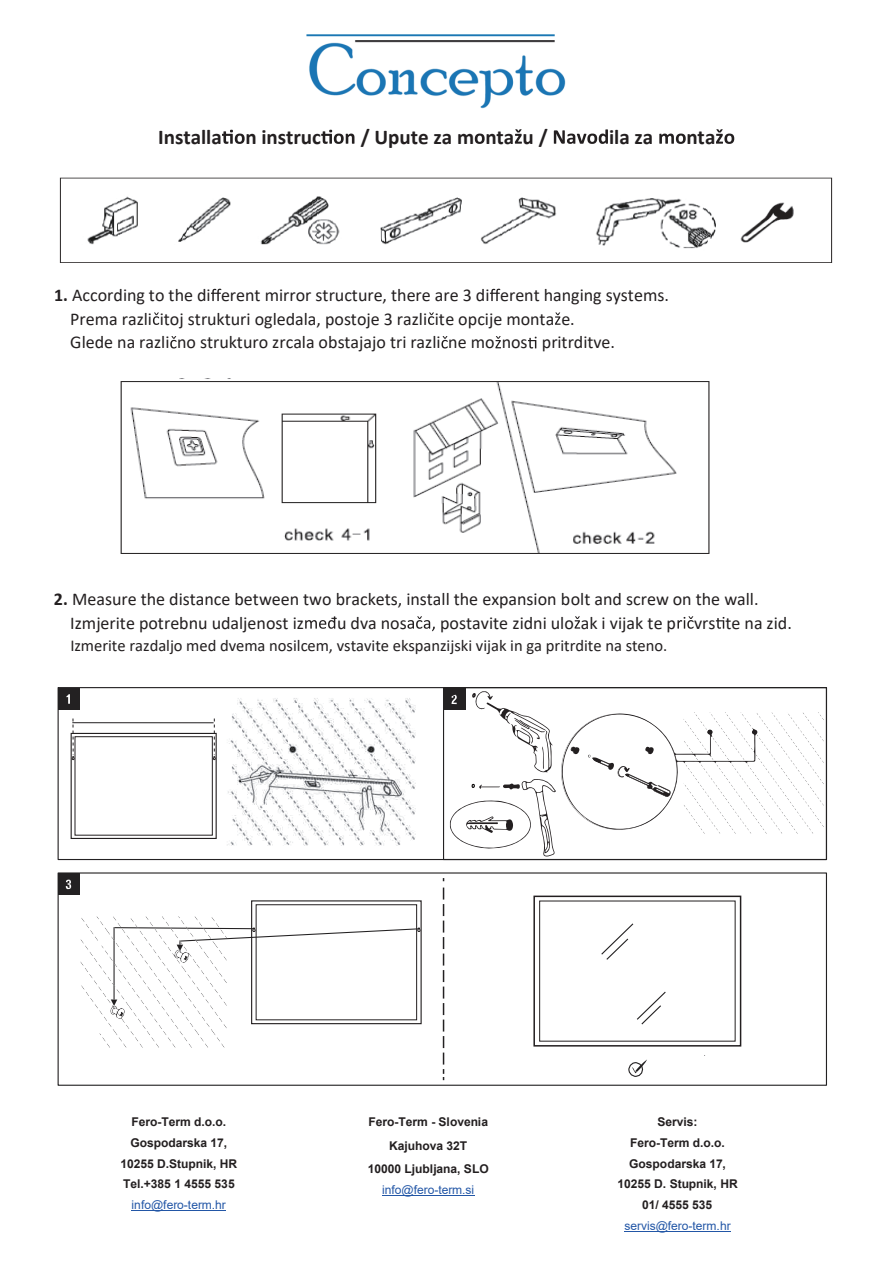
<style>
.page{position:relative;width:893px;height:1263px;background:#fff}
.page>*{position:absolute;margin:0;border:0;box-sizing:border-box;transform-origin:0 0}
.t1{font:700 21px "Calibri";color:#231f20}
.t2{font:18px/23.7px "Calibri";color:#231f20}
.t3{font:16.5px "Calibri";color:#231f20}
.t4{font:700 12px/20.7px "Arial";color:#231f20;text-align:center}
.t5{font:12px "Arial";letter-spacing:-.005em;color:#2256a6}
.s1{font-weight:700}
</style>
<div class="page">
<img style="left:306px;top:34px;width:260px;height:75px">
<svg style="left:222px;top:130px;width:23px;height:14px"></svg>
<svg style="left:321px;top:130px;width:33px;height:14px"></svg>
<svg style="left:475px;top:134px;width:10px;height:10px"></svg>
<svg style="left:515px;top:129px;width:7px;height:15px"></svg>
<svg style="left:554px;top:129px;width:54px;height:15px"></svg>
<svg style="left:659px;top:134px;width:27px;height:10px"></svg>
<svg style="left:716px;top:129px;width:18px;height:15px"></svg>
<svg style="left:211px;top:289px;width:10px;height:12px"></svg>
<svg style="left:490px;top:289px;width:10px;height:12px"></svg>
<svg style="left:153px;top:312px;width:6px;height:13px"></svg>
<svg style="left:428px;top:312px;width:6px;height:13px"></svg>
<svg style="left:555px;top:312px;width:6px;height:13px"></svg>
<svg style="left:170px;top:336px;width:7px;height:12px"></svg>
<svg style="left:441px;top:336px;width:7px;height:12px"></svg>
<svg style="left:495px;top:336px;width:6px;height:12px"></svg>
<svg style="left:528px;top:337px;width:9px;height:11px"></svg>
<svg style="left:305px;top:616px;width:32px;height:13px"></svg>
<svg style="left:407px;top:616px;width:28px;height:15px"></svg>
<svg style="left:575px;top:616px;width:5px;height:13px"></svg>
<svg style="left:677px;top:616px;width:17px;height:13px"></svg>
<svg style="left:716px;top:617px;width:8px;height:12px"></svg>
<img style="left:59px;top:177px;width:774px;height:86px">
<img style="left:120px;top:378px;width:590px;height:176px">
<img style="left:227px;top:698px;width:189px;height:148px">
<div style="left:58px;top:688px;width:22px;height:22px;background:#232122"></div>
<svg style="left:66px;top:694px;width:4px;height:10px"></svg>
<div style="left:58px;top:687px;width:769px;height:173px;border:1px solid #232122"></div>
<div style="left:58px;top:872px;width:769px;height:214px;border:1px solid #232122"></div>
<div style="left:58px;top:873px;width:22px;height:22px;background:#232122"></div>
<svg style="left:66px;top:880px;width:5px;height:9px"></svg>
<svg style="left:443px;top:887px;width:1px;height:193px"></svg>
<svg style="left:601px;top:923px;width:33px;height:37px"></svg>
<svg style="left:637px;top:991px;width:29px;height:34px"></svg>
<svg style="left:628px;top:1059px;width:19px;height:18px"></svg>
<img style="left:80px;top:917px;width:146px;height:130px">
<div style="left:444px;top:688px;width:22px;height:22px;background:#232122"></div>
<svg style="left:451px;top:695px;width:6px;height:9px"></svg>
<svg style="left:472px;top:691px;width:80px;height:82px"></svg>
<svg style="left:450px;top:779px;width:106px;height:77px"></svg>
<img style="left:613px;top:712px;width:211px;height:121px">
<svg style="left:562px;top:714px;width:195px;height:116px"></svg>
<div style="left:533px;top:896px;width:208px;height:150px;border:2px solid #231f20"></div>
<div style="left:71px;top:733px;width:146px;height:106px;border:1px solid #231f20"></div>
<div style="left:75px;top:736px;width:138px;height:99px;border:1px solid #231f20"></div>
<div style="left:251px;top:900px;width:171px;height:124px;border:1px solid #231f20"></div>
<div style="left:256px;top:904px;width:161px;height:116px;border:1px solid #231f20"></div>
<svg style="left:111px;top:927px;width:309px;height:79px"></svg>
<svg style="left:72px;top:718px;width:2px;height:42px"></svg>
<hr style="left:72px;top:722px;width:142px;height:1px;background:#221f21">
<svg style="left:213px;top:718px;width:2px;height:42px"></svg>
<hr style="left:132px;top:1210px;width:94px;height:1px;background:#2256a6">
<hr style="left:382px;top:1195px;width:92px;height:1px;background:#2256a6">
<hr style="left:624px;top:1231px;width:107px;height:1px;background:#2256a6">
<p class="t1" style="left:158px;top:128px;width:164px">Installa n instruc</p>
<p class="t1" style="left:361px;top:128px;width:188px">/ Upute za m nta u /</p>
<p class="t1" style="left:609px;top:128px;width:46px">ila za</p>
<p class="t1" style="left:686px;top:128px;width:30px">nta</p>
<p class="t2" style="left:70px;top:285px;width:600px;text-indent:-16px"><span class="s1">1.</span> According to the di erent mirror structure, there are 3 di erent hanging systems.<br>Prema razli itoj strukturi ogledala, postoje 3 razli ite opcije monta e.<br>Glede na razli no strukturo zrcala obstajajo tri razli ne mo nos pritrditve.</p>
<p class="t2" style="left:70px;top:589px;width:690px;text-indent:-16px"><span class="s1">2.</span> Measure the distance between two brackets, install the expansion bolt and screw on the wall.<br>Izmjerite potrebnu udaljenost iz</p>
<p class="t2" style="left:337px;top:612px;width:71px">u dva nos</p>
<p class="t2" style="left:440px;top:612px;width:353px">postavite zidni ulo ak i vijak te p vrs te na zid.</p>
<p class="t3" style="left:70px;top:640px;width:599px">Izmerite razdaljo med dvema nosilcem, vstavite ekspanzijski vijak in ga pritrdite na steno.</p>
<p class="t4" style="left:120px;top:1113px;width:118px">Fero-Term d.o.o.<br>Gospodarska 17,<br>10255 D.Stupnik, HR<br>Tel.+385 1 4555 535</p>
<p class="t5" style="left:132px;top:1200px;width:96px">info@fero-term.hr</p>
<p class="t4" style="left:368px;top:1111px;width:122px;line-height:23.7px">Fero-Term - Slovenia<br>Kajuhova 32T<br>10000 Ljubljana, SLO</p>
<p class="t5" style="left:382px;top:1185px;width:94px">info@fero-term.si</p>
<p class="t4" style="left:617px;top:1113px;width:122px">Servis:<br>Fero-Term d.o.o.<br>Gospodarska 17,<br>10255 D. Stupnik, HR<br>01/ 4555 535</p>
<p class="t5" style="left:624px;top:1221px;width:108px">servis@fero-term.hr</p>
</div>
